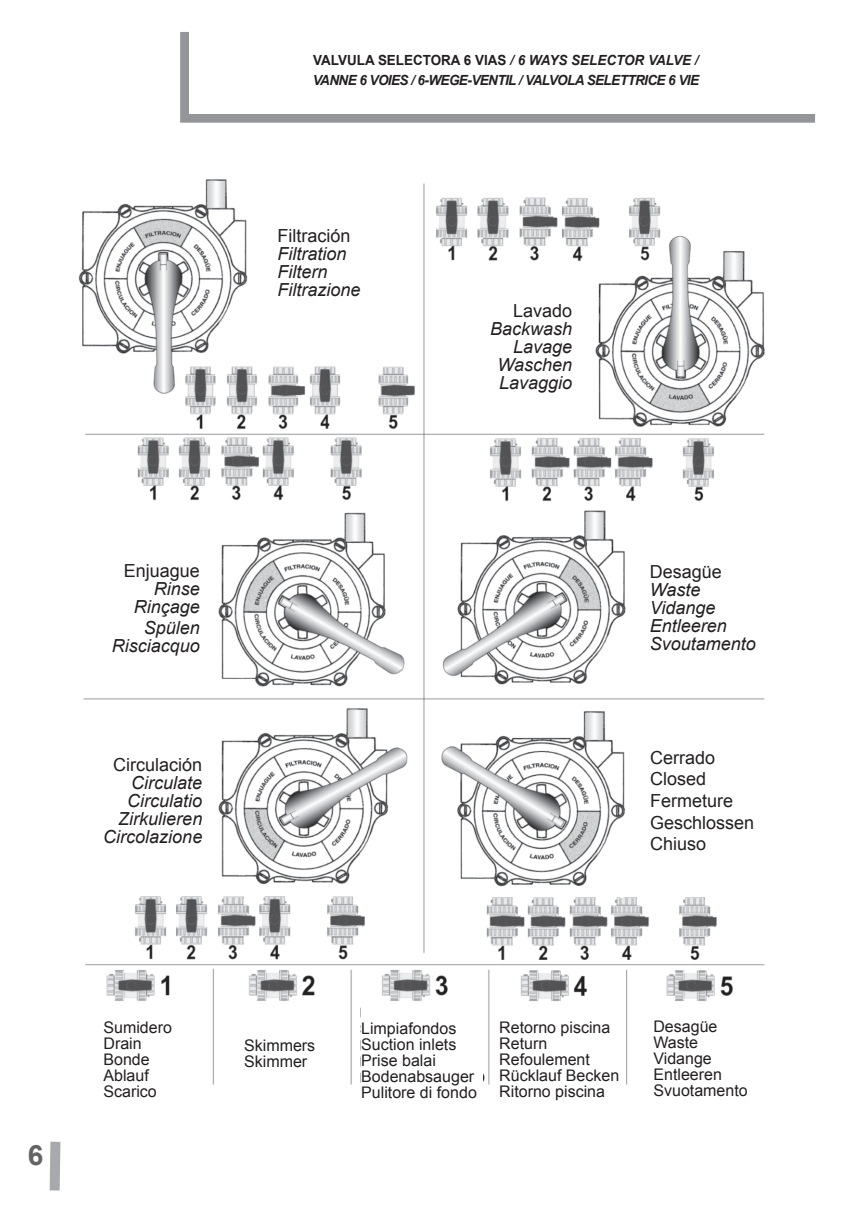
<style>
.page{position:relative;width:868px;height:1208px;background:#fff}
.page>*{position:absolute;margin:0;border:0;box-sizing:border-box;transform-origin:0 0}
.t1{font:700 28px "Arial";color:#636366}
.t2{font:italic 18px/18px "Arial";color:#231f20;text-align:right}
.t3{font:18px/21.6px "Arial";color:#231f20}
.t4{font:16px/16px "Arial";color:#231f20}
.t5{font:italic 700 14px/20px "Arial";letter-spacing:-.04em;color:#231f20;scale:.96 1}
.s1{font-style:normal}
</style>
<div class="page">
<svg style="left:49px;top:1141px;width:12px;height:50px"></svg>
<img style="left:78px;top:179px;width:687px;height:906px">
<div style="left:277px;top:193px;width:136px;height:169px;background:#fff"></div>
<div style="left:75px;top:563px;width:125px;height:128px;background:#fff"></div>
<div style="left:50px;top:758px;width:152px;height:127px;background:#fff"></div>
<div style="left:459px;top:304px;width:113px;height:122px;background:#fff"></div>
<div style="left:649px;top:565px;width:131px;height:118px;background:#fff"></div>
<div style="left:650px;top:750px;width:128px;height:137px;background:#fff"></div>
<div style="left:361px;top:1006px;width:122px;height:122px;background:#fff"></div>
<div style="left:244px;top:1007px;width:104px;height:108px;background:#fff"></div>
<div style="left:85px;top:1006px;width:22px;height:95px;background:#fff"></div>
<div style="left:499px;top:1005px;width:125px;height:126px;background:#fff"></div>
<div style="left:653px;top:1004px;width:132px;height:124px;background:#fff"></div>
<div style="left:103px;top:1005px;width:108px;height:121px;background:#fff"></div>
<div style="left:180px;top:32px;width:635px;height:91px;border:10px solid #939598"></div>
<div style="left:190px;top:28px;width:632px;height:85px;background:#fff"></div>
<p class="t5" style="left:313px;top:51px;width:403px"><span class="s1">VALVULA SELECTORA 6 VIAS</span> / 6 WAYS SELECTOR VALVE /<br>VANNE 6 VOIES / 6-WEGE-VENTIL / VALVOLA SELETTRICE 6 VIE</p>
<p class="t3" style="left:277px;top:227px;width:75px">Filtración</p>
<p class="t2" style="left:277px;top:246px;width:85px;text-align:left">Filtration<br>Filtern<br>Filtrazione</p>
<p class="t3" style="left:513px;top:301px;width:61px">Lavado</p>
<p class="t2" style="left:490px;top:321px;width:84px">Backwash<br>Lavage<br>Waschen<br>Lavaggio</p>
<p class="t3" style="left:124px;top:561px;width:78px">Enjuague</p>
<p class="t2" style="left:134px;top:581px;width:68px">Rinse<br>Rinçage</p>
<p class="t2" style="left:112px;top:620px;width:90px">Spülen<br>Risciacquo</p>
<p class="t3" style="left:113px;top:756px;width:91px">Circulación</p>
<p class="t2" style="left:103px;top:775px;width:101px">Circulate<br>Circulatio<br>Zirkulieren<br>Circolazione</p>
<p class="t3" style="left:649px;top:562px;width:74px">Desagüe</p>
<p class="t2" style="left:649px;top:582px;width:108px;text-align:left">Waste<br>Vidange<br>Entleeren<br>Svoutamento</p>
<p class="t3" style="left:650px;top:748px;width:106px">Cerrado<br>Closed<br>Fermeture<br>Geschlossen<br>Chiuso</p>
<h1 class="t1" style="left:28px;top:1139px;width:17px">6</h1>
<p class="t4" style="left:103px;top:1021px;width:70px">Sumidero<br>Drain<br>Bonde<br>Ablauf<br>Scarico</p>
<p class="t4" style="left:244px;top:1038px;width:73px">Skimmers<br>Skimmer</p>
<p class="t4" style="left:361px;top:1022px;width:117px">Limpiafondos<br>Suction inlets<br>Prise balai<br>Bodenabsauger<br>Pulitore di fondo</p>
<p class="t4" style="left:499px;top:1021px;width:122px">Retorno piscina<br>Return<br>Refoulement<br>Rücklauf Becken<br>Ritorno piscina</p>
<p class="t4" style="left:653px;top:1020px;width:96px">Desagüe<br>Waste<br>Vidange<br>Entleeren<br>Svuotamento</p>
</div>
